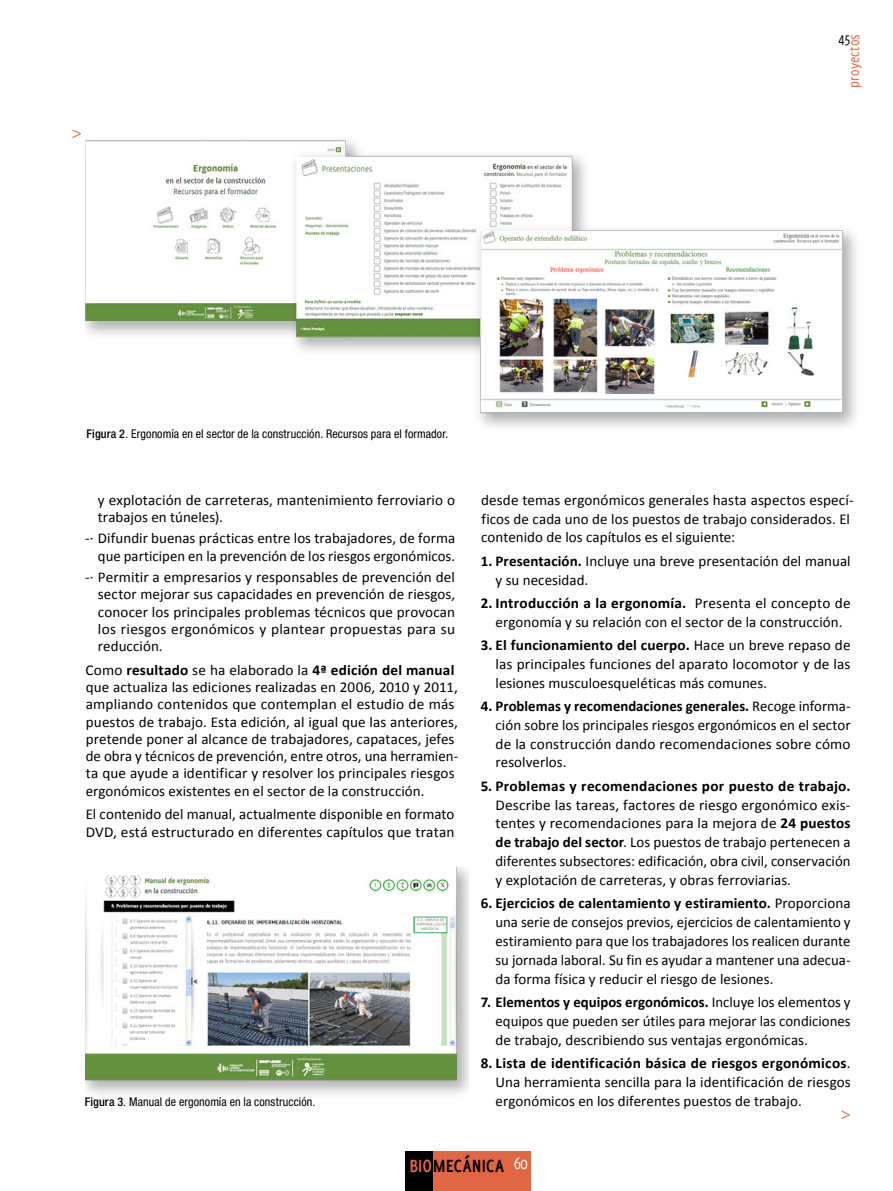
<style>
.page{position:relative;width:893px;height:1191px;background:#fff}
.page>*{position:absolute;margin:0;border:0;box-sizing:border-box;transform-origin:0 0}
.t1{font:700 19.35px "Delicious";letter-spacing:.005em;color:#000;scale:.91 1}
.t2{font:condensed 16.5px "Helvetica Neue LT";color:#e16643}
.t3{font:15.6px "Delicious";letter-spacing:.01em;color:#e16643;scale:.87 1}
.t4{font:15.6px "Delicious";color:#000;scale:.87 1}
.t5{font:15px/18.9px "Calibri";letter-spacing:.005em;color:#000;text-align:justify}
.t6{font:700 15px "Calibri";letter-spacing:.02em;color:#000}
.t7{font:condensed 12px "Helvetica Neue LT";letter-spacing:.01em;color:#000}
.s1{font-weight:500}
.s2{font-weight:700}
.s3{color:#e16643}
</style>
<div class="page">
<div style="left:405px;top:1151px;width:125px;height:40px;background:#e16643"></div>
<div style="left:405px;top:1151px;width:28px;height:40px;background:#000"></div>
<img style="left:85px;top:140px;width:771px;height:287px">
<img style="left:85px;top:867px;width:383px;height:227px">
<p class="t2" style="left:72px;top:123px;width:11px">&gt;</p>
<p class="t3" style="left:845px;top:88px;width:63px;rotate:-90deg">proyectos</p>
<p class="t4" style="left:839px;top:29px;width:15px">45</p>
<p class="t7" style="left:87px;top:426px;width:363px"><span class="s1">Figura 2</span>. Ergonomía en el sector de la construcción. Recursos para el formador.</p>
<p class="t5" style="left:98px;top:490px;width:359px;line-height:17.2px">y explotación de carreteras, mantenimiento ferroviario o trabajos en túneles).</p>
<p class="t5" style="left:85px;top:529px;width:371px;line-height:17.2px;text-align:right">-· Difundir buenas prácticas entre los trabajadores, de forma que participen en la prevención de los riesgos ergonómicos.</p>
<p class="t5" style="left:98px;top:568px;width:359px;line-height:17.2px;text-indent:-13px">-· Permitir a empresarios y responsables de prevención del sector mejorar sus capacidades en prevención de riesgos, conocer los principales problemas técnicos que provocan los riesgos ergonómicos y plantear propuestas para su reducción.</p>
<p class="t5" style="left:85px;top:660px;width:374px;line-height:17.2px;text-align:left">Como <span class="s2">resultado</span> se ha elaborado la <span class="s2">4ª edición del manual </span>que actualiza las ediciones realizadas en 2006, 2010 y 2011, ampliando contenidos que contemplan el estudio de más puestos de trabajo. Esta edición, al igual que las anteriores, pretende poner al alcance de trabajadores, capataces, jefes de obra y técnicos de prevención, entre otros, una herramien&shy;ta que ayude a identificar y resolver los principales riesgos ergonómicos existentes en el sector de la construcción.</p>
<p class="t5" style="left:86px;top:805px;width:370px;line-height:17.2px">El contenido del manual, actualmente disponible en formato<br>DVD, está estructurado en diferentes capítulos que tratan</p>
<p class="t7" style="left:85px;top:1094px;width:232px"><span class="s1">Figura 3</span>. Manual de ergonomía en la construcción.</p>
<p class="t5" style="left:481px;top:489px;width:374px;text-align:left">desde temas ergonómicos generales hasta aspectos especí&shy;ficos de cada uno de los puestos de trabajo considerados. El contenido de los capítulos es el siguiente:</p>
<p class="t5" style="left:496px;top:550px;width:357px;text-indent:-15px"><span class="s2">1. Presentación.</span> Incluye una breve presentación del manual y su necesidad.</p>
<p class="t5" style="left:481px;top:592px;width:371px;text-align:center"><span class="s2">2. Introducción a la ergonomía.</span> Presenta el concepto de ergonomía y su relación con el sector de la construcción.</p>
<p class="t5" style="left:496px;top:634px;width:357px;text-indent:-15px"><span class="s2">3. El funcionamiento del cuerpo.</span> Hace un breve repaso de las principales funciones del aparato locomotor y de las lesiones musculoesqueléticas más comunes.</p>
<p class="t5" style="left:496px;top:695px;width:357px;text-indent:-15px"><span class="s2">4. Problemas y recomendaciones generales.</span> Recoge informa&shy;ción sobre los principales riesgos ergonómicos en el sector de la construcción dando recomendaciones sobre cómo resolverlos.</p>
<p class="t6" style="left:481px;top:776px;width:371px">5. Problemas y recomendaciones por puesto de trabajo.</p>
<p class="t5" style="left:496px;top:794px;width:357px">Describe las tareas, factores de riesgo ergonómico exis&shy;tentes y recomendaciones para la mejora de <span class="s2">24 puestos de trabajo del sector</span>. Los puestos de trabajo pertenecen a diferentes subsectores: edificación, obra civil, conservación y explotación de carreteras, y obras ferroviarias.</p>
<p class="t5" style="left:496px;top:893px;width:357px;text-indent:-15px"><span class="s2">6. Ejercicios de calentamiento y estiramiento.</span> Proporciona una serie de consejos previos, ejercicios de calentamiento y estiramiento para que los trabajadores los realicen durante su jornada laboral. Su fin es ayudar a mantener una adecua&shy;da forma física y reducir el riesgo de lesiones.</p>
<p class="t5" style="left:496px;top:992px;width:357px;text-indent:-15px"><span class="s2">7. Elementos y equipos ergonómicos.</span> Incluye los elementos y equipos que pueden ser útiles para mejorar las condiciones de trabajo, describiendo sus ventajas ergonómicas.</p>
<p class="t5" style="left:496px;top:1053px;width:357px;text-indent:-15px"><span class="s2">8. Lista de identificación básica de riesgos ergonómicos</span>.<br>Una herramienta sencilla para la identificación de riesgos ergonómicos en los diferentes puestos de trabajo.</p>
<p class="t2" style="left:841px;top:1103px;width:11px">&gt;</p>
<p class="t1" style="left:409px;top:1154px;width:132px"><span class="s3">BIO</span>MECÁNICA <sup>60</sup></p>
</div>
